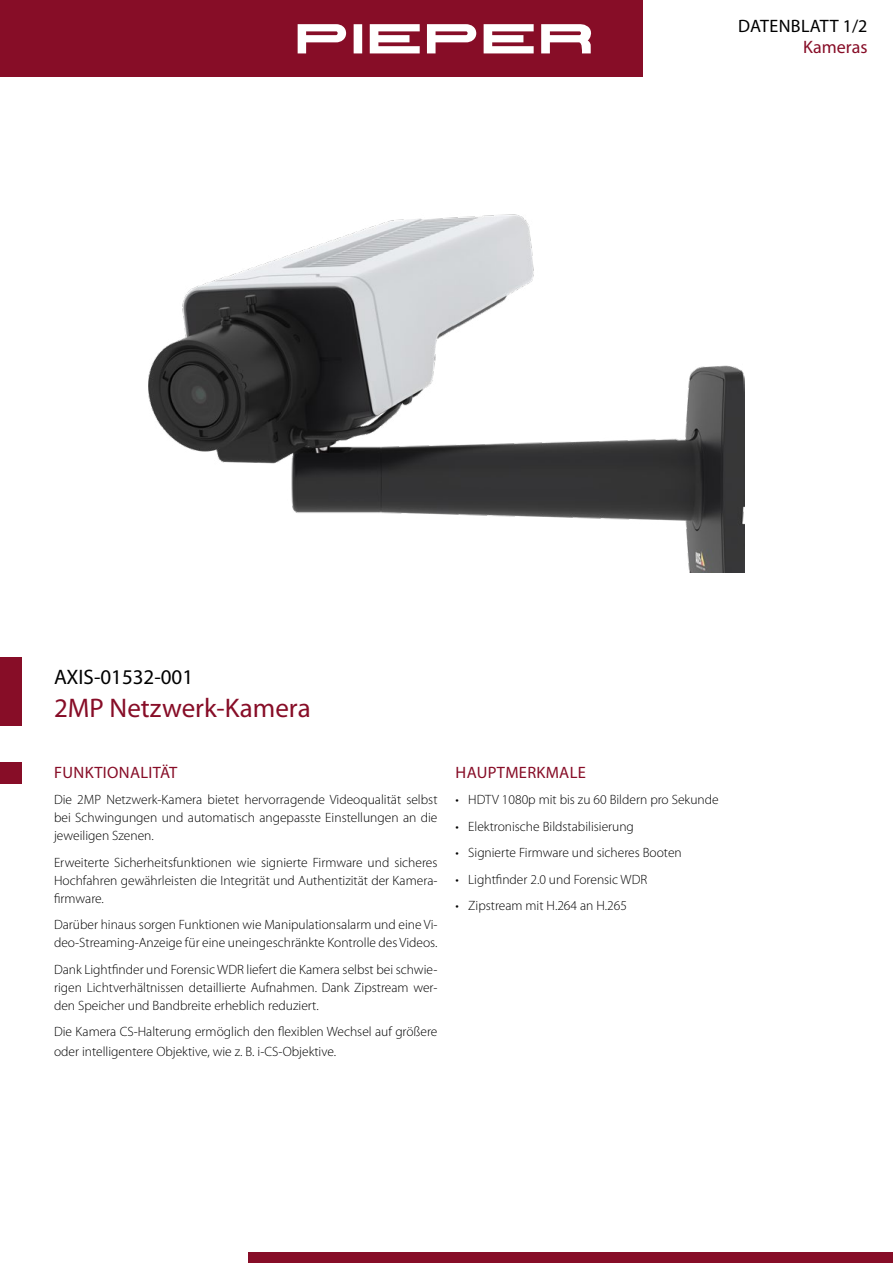
<style>
.page{position:relative;width:893px;height:1263px;background:#fff}
.page>*{position:absolute;margin:0;border:0;box-sizing:border-box;transform-origin:0 0}
.t1{font:27px "Myriad Pro";color:#870d27}
.t2{font:21px "Myriad Pro";color:#000}
.t3{font:18px "Myriad Pro";letter-spacing:.02em;color:#000}
.t4{font:18px "Myriad Pro";color:#870d27}
.t5{font:16.5px "Myriad Pro";letter-spacing:.02em;color:#870d27}
.t6{font:300 13.5px/18px "Myriad Pro";color:#000;text-align:justify}
</style>
<div class="page">
<div style="left:249px;top:1252px;width:644px;height:11px;background:#870d27"></div>
<div style="left:0;top:762px;width:21px;height:21px;background:#870d27"></div>
<div style="left:0;top:658px;width:21px;height:68px;background:#870d27"></div>
<div style="left:0;top:0;width:642px;height:77px;background:#870d27"></div>
<svg style="left:427px;top:24px;width:49px;height:29px"></svg>
<svg style="left:298px;top:24px;width:48px;height:29px"></svg>
<svg style="left:354px;top:24px;width:8px;height:29px"></svg>
<svg style="left:370px;top:24px;width:50px;height:29px"></svg>
<svg style="left:484px;top:24px;width:50px;height:29px"></svg>
<svg style="left:541px;top:24px;width:50px;height:29px"></svg>
<img style="left:149px;top:214px;width:595px;height:358px">
<h3 class="t3" style="left:738px;top:14px;width:131px">DATENBLATT 1/2</h3>
<h3 class="t4" style="left:803px;top:36px;width:66px">Kameras</h3>
<h2 class="t2" style="left:54px;top:664px;width:141px">AXIS-01532-001</h2>
<h1 class="t1" style="left:54px;top:692px;width:258px">2MP Netzwerk-Kamera</h1>
<p class="t5" style="left:54px;top:762px;width:125px">FUNKTIONALITÄT</p>
<p class="t6" style="left:54px;top:791px;width:385px">Die 2MP Netzwerk-Kamera bietet hervorragende Videoqualität selbst bei Schwingungen und automatisch angepasste Einstellungen an die jeweiligen Szenen.</p>
<p class="t6" style="left:54px;top:853px;width:385px">Erweiterte Sicherheitsfunktionen wie signierte Firmware und sicheres Hochfahren gewährleisten die Integrität und Authentizität der Kamera&shy;firmware.</p>
<p class="t6" style="left:54px;top:916px;width:385px">Darüber hinaus sorgen Funktionen wie Manipulationsalarm und eine Vi&shy;deo-Streaming-Anzeige für eine uneingeschränkte Kontrolle des Videos.</p>
<p class="t6" style="left:54px;top:960px;width:385px">Dank Lightfinder und Forensic WDR liefert die Kamera selbst bei schwie&shy;rigen Lichtverhältnissen detaillierte Aufnahmen. Dank Zipstream wer&shy;den Speicher und Bandbreite erheblich reduziert.</p>
<p class="t6" style="left:54px;top:1022px;width:385px;line-height:19.8px">Die Kamera CS-Halterung ermöglich den flexiblen Wechsel auf größere oder intelligentere Objektive, wie z. B. i-CS-Objektive.</p>
<p class="t5" style="left:456px;top:762px;width:132px">HAUPTMERKMALE</p>
<p class="t6" style="left:455px;top:791px;width:265px">• HDTV 1080p mit bis zu 60 Bildern pro Sekunde</p>
<p class="t6" style="left:455px;top:817px;width:180px">• Elektronische Bildstabilisierung</p>
<p class="t6" style="left:455px;top:844px;width:228px">• Signierte Firmware und sicheres Booten</p>
<p class="t6" style="left:455px;top:870px;width:193px">• Lightfinder 2.0 und Forensic WDR</p>
<p class="t6" style="left:455px;top:897px;width:173px">• Zipstream mit H.264 an H.265</p>
</div>
